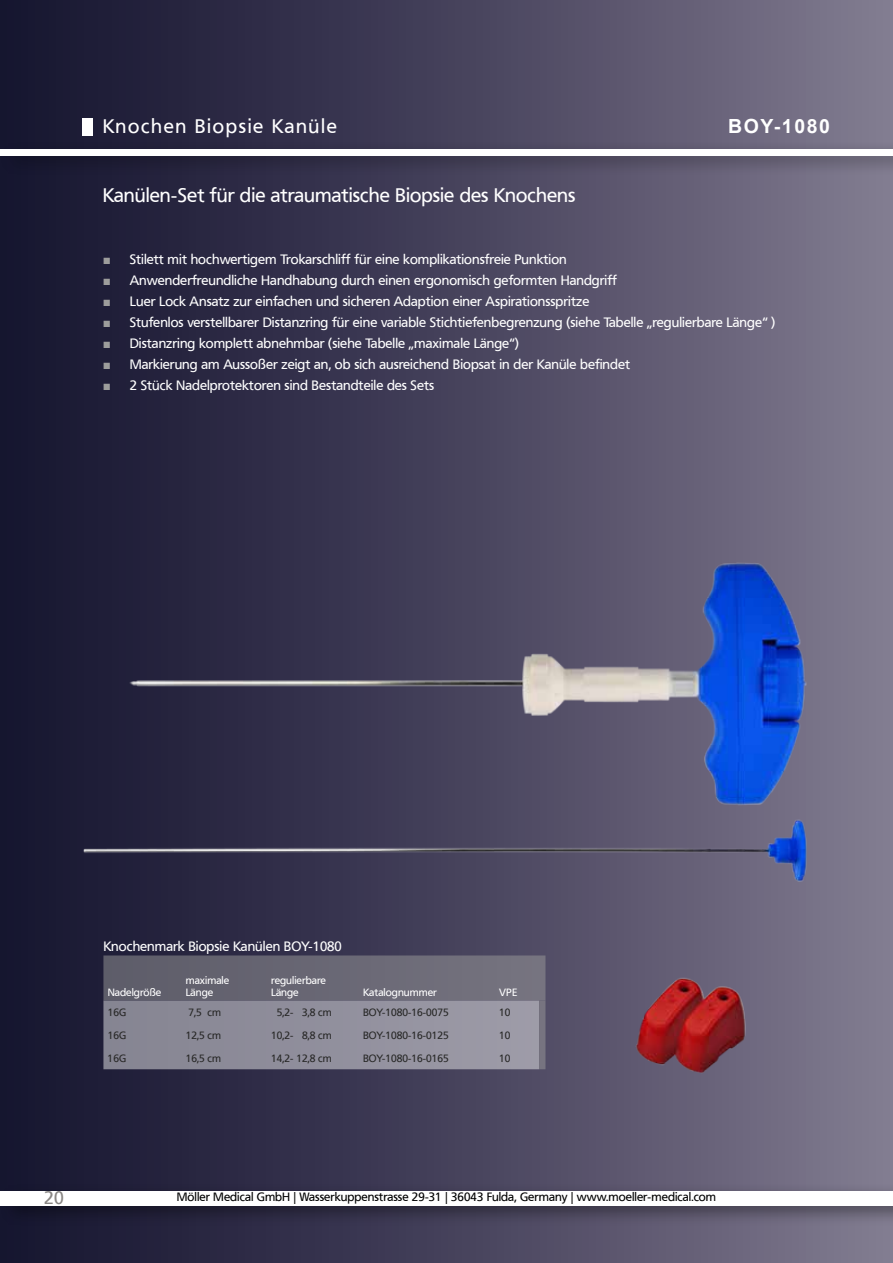
<style>
.page{position:relative;width:893px;height:1263px;background:#fff}
.page>*{position:absolute;margin:0;border:0;box-sizing:border-box;transform-origin:0 0}
.t1{font:19.5px "Frutiger VR";color:#fff}
.t2{font:19.5px "Frutiger VR";letter-spacing:.08em;color:#fff}
.t3{font:700 19.5px "Arial";letter-spacing:.08em;color:#fff}
.t4{font:18px "Frutiger VR";color:#888583}
.t5{font:13.5px "Frutiger VR";color:#fff}
.t6{font:12px "Frutiger VR";color:#000}
.t7{font:10.5px "Frutiger VR";color:#282827}
.t8{font:10.5px/12px "Frutiger VR";color:#fff}
.s1{font-family:"Arial";color:#9d9d9c}
</style>
<div class="page">
<div style="left:0;top:0;width:893px;height:1263px;background:linear-gradient(to right,#100f2b,#7f788e)"></div>
<div style="left:0;top:1182px;width:893px;height:44px;background:#000;opacity:.4"></div>
<div style="left:0;top:1191px;width:893px;height:14px;background:#fff"></div>
<div style="left:0;top:141px;width:893px;height:35px;background:#000;opacity:.4"></div>
<div style="left:0;top:149px;width:893px;height:6px;background:#fff"></div>
<div style="left:82px;top:118px;width:11px;height:17px;background:#fff"></div>
<img style="left:71px;top:546px;width:751px;height:342px">
<img style="left:623px;top:967px;width:147px;height:109px">
<svg style="left:103px;top:955px;width:442px;height:114px;background:#807e8b"></svg>
<h1 class="t2" style="left:103px;top:115px;width:236px">Knochen Biopsie Kanüle</h1>
<h1 class="t3" style="left:728px;top:113px;width:103px">BOY-1080</h1>
<h1 class="t1" style="left:103px;top:184px;width:474px">Kanülen-Set für die atraumatische Biopsie des Knochens</h1>
<p class="t5" style="left:103px;top:251px;width:466px"><span class="s1">■</span> Stilett mit hochwertigem Trokarschliff für eine komplikationsfreie Punktion</p>
<p class="t5" style="left:103px;top:272px;width:516px"><span class="s1">■</span> Anwenderfreundliche Handhabung durch einen ergonomisch geformten Handgriff</p>
<p class="t5" style="left:103px;top:293px;width:488px"><span class="s1">■</span> Luer Lock Ansatz zur einfachen und sicheren Adaption einer Aspirationsspritze</p>
<p class="t5" style="left:103px;top:314px;width:674px"><span class="s1">■</span> Stufenlos verstellbarer Distanzring für eine variable Stichtiefenbegrenzung (siehe Tabelle „regulierbare Länge“ )</p>
<p class="t5" style="left:103px;top:335px;width:417px"><span class="s1">■</span> Distanzring komplett abnehmbar (siehe Tabelle „maximale Länge“)</p>
<p class="t5" style="left:103px;top:356px;width:529px"><span class="s1">■</span> Markierung am Aussoßer zeigt an, ob sich ausreichend Biopsat in der Kanüle befindet</p>
<p class="t5" style="left:103px;top:377px;width:333px"><span class="s1">■</span> 2 Stück Nadelprotektoren sind Bestandteile des Sets</p>
<p class="t5" style="left:103px;top:938px;width:240px">Knochenmark Biopsie Kanülen BOY-1080</p>
<p class="t8" style="left:108px;top:987px;width:55px">Nadelgröße</p>
<p class="t8" style="left:186px;top:975px;width:45px">maximale<br>Länge</p>
<p class="t8" style="left:271px;top:975px;width:56px">regulierbare<br>Länge</p>
<p class="t8" style="left:363px;top:987px;width:75px">Katalognummer</p>
<p class="t8" style="left:499px;top:987px;width:20px">VPE</p>
<p class="t7" style="left:108px;top:1006px;width:20px">16G</p>
<p class="t7" style="left:189px;top:1006px;width:34px">7,5 cm</p>
<p class="t7" style="left:277px;top:1006px;width:56px">5,2- 3,8 cm</p>
<p class="t7" style="left:363px;top:1006px;width:87px">BOY-1080-16-0075</p>
<p class="t7" style="left:499px;top:1006px;width:13px">10</p>
<p class="t7" style="left:108px;top:1029px;width:20px">16G</p>
<p class="t7" style="left:186px;top:1029px;width:37px">12,5 cm</p>
<p class="t7" style="left:271px;top:1029px;width:62px">10,2- 8,8 cm</p>
<p class="t7" style="left:363px;top:1029px;width:87px">BOY-1080-16-0125</p>
<p class="t7" style="left:499px;top:1029px;width:13px">10</p>
<p class="t7" style="left:108px;top:1052px;width:20px">16G</p>
<p class="t7" style="left:186px;top:1052px;width:37px">16,5 cm</p>
<p class="t7" style="left:271px;top:1052px;width:62px">14,2- 12,8 cm</p>
<p class="t7" style="left:363px;top:1052px;width:87px">BOY-1080-16-0165</p>
<p class="t7" style="left:499px;top:1052px;width:13px">10</p>
<h2 class="t4" style="left:44px;top:1187px;width:21px">20</h2>
<p class="t6" style="left:177px;top:1190px;width:541px">Möller Medical GmbH | Wasserkuppenstrasse 29-31 | 36043 Fulda, Germany | www.moeller-medical.com</p>
</div>
